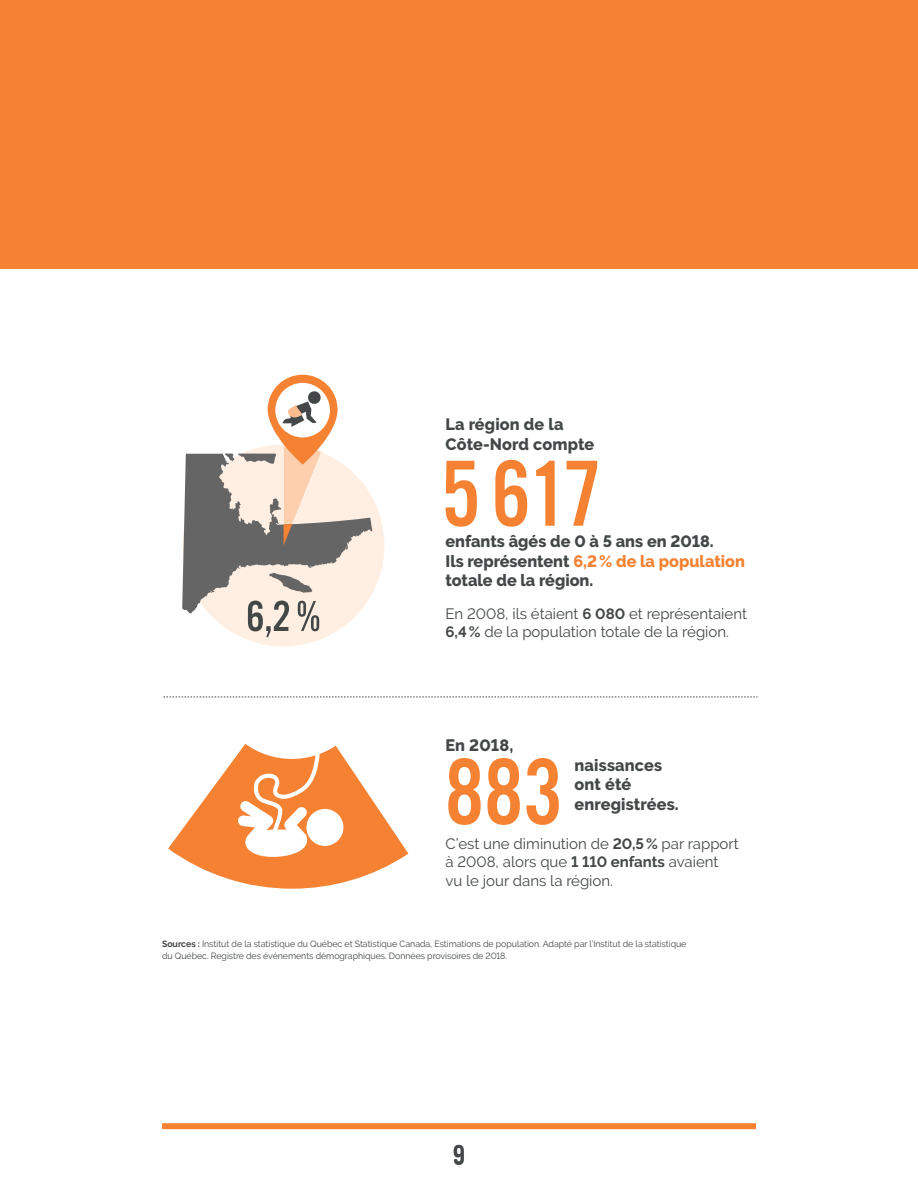
<style>
.page{position:relative;width:918px;height:1188px;background:#fff}
.page>*{position:absolute;margin:0;border:0;box-sizing:border-box;transform-origin:0 0}
.TXT_regulier{font:97.5px "Alternate Got No 3 D";letter-spacing:-.01em;color:#f58232}
.t1{font:28.5px "Alternate Got No 3 D";color:#434747}
.TXT_Gras{font:800 16.5px/19.5px "Raleway";color:#434747}
.Texte{font:15px/18.8px "Raleway";color:#434747}
.TXT_regulier-2{font:9px/12px "Raleway";letter-spacing:-.005em;color:#434747}
.s1{color:#f58232}
.s2{font-weight:700}
.s3{font-size:30px}
</style>
<div class="page">
<div style="left:162px;top:1123px;width:594px;height:6px;background:#f58232"></div>
<svg style="left:242px;top:498px;width:143px;height:149px"></svg>
<div style="left:0;top:0;width:918px;height:269px;background:#f58232"></div>
<svg style="left:164px;top:697px;width:594px;height:1px"></svg>
<svg style="left:168px;top:744px;width:240px;height:145px"></svg>
<svg style="left:182px;top:375px;width:190px;height:262px"></svg>
<p class="TXT_Gras" style="left:446px;top:415px;width:150px">La région de la<br>Côte-Nord compte</p>
<p class="TXT_regulier" style="left:441px;top:442px;width:162px">5 617</p>
<p class="TXT_Gras" style="left:446px;top:532px;width:301px">enfants âgés de 0 à 5 ans en 2018.<br>Ils représentent <span class="s1">6,2% de la population </span>totale de la région.</p>
<p class="Texte" style="left:446px;top:604px;width:303px">En 2008, ils étaient <span class="s2">6 080</span> et représentaient<br><span class="s2">6,4%</span> de la population totale de la région.</p>
<p class="TXT_Gras" style="left:446px;top:736px;width:69px">En 2018,</p>
<p class="TXT_regulier" style="left:445px;top:740px;width:119px">883</p>
<p class="TXT_Gras" style="left:575px;top:755px;width:106px">naissances ont été enregistrées.</p>
<p class="Texte" style="left:446px;top:834px;width:295px">C’est une diminution de <span class="s2">20,5%</span> par rapport à 2008, alors que <span class="s2">1 110 enfants</span> avaient vu le jour dans la région.</p>
<p class="TXT_regulier-2" style="left:162px;top:938px;width:526px"><span class="s2">Sources :</span> Institut de la statistique du Québec et Statistique Canada, Estimations de population. Adapté par l’Institut de la statistique du Québec. Registre des événements démographiques. Données provisoires de 2018.</p>
<p class="t1" style="left:453px;top:1140px;width:14px">9<span class="s3">9</span></p>
</div>
